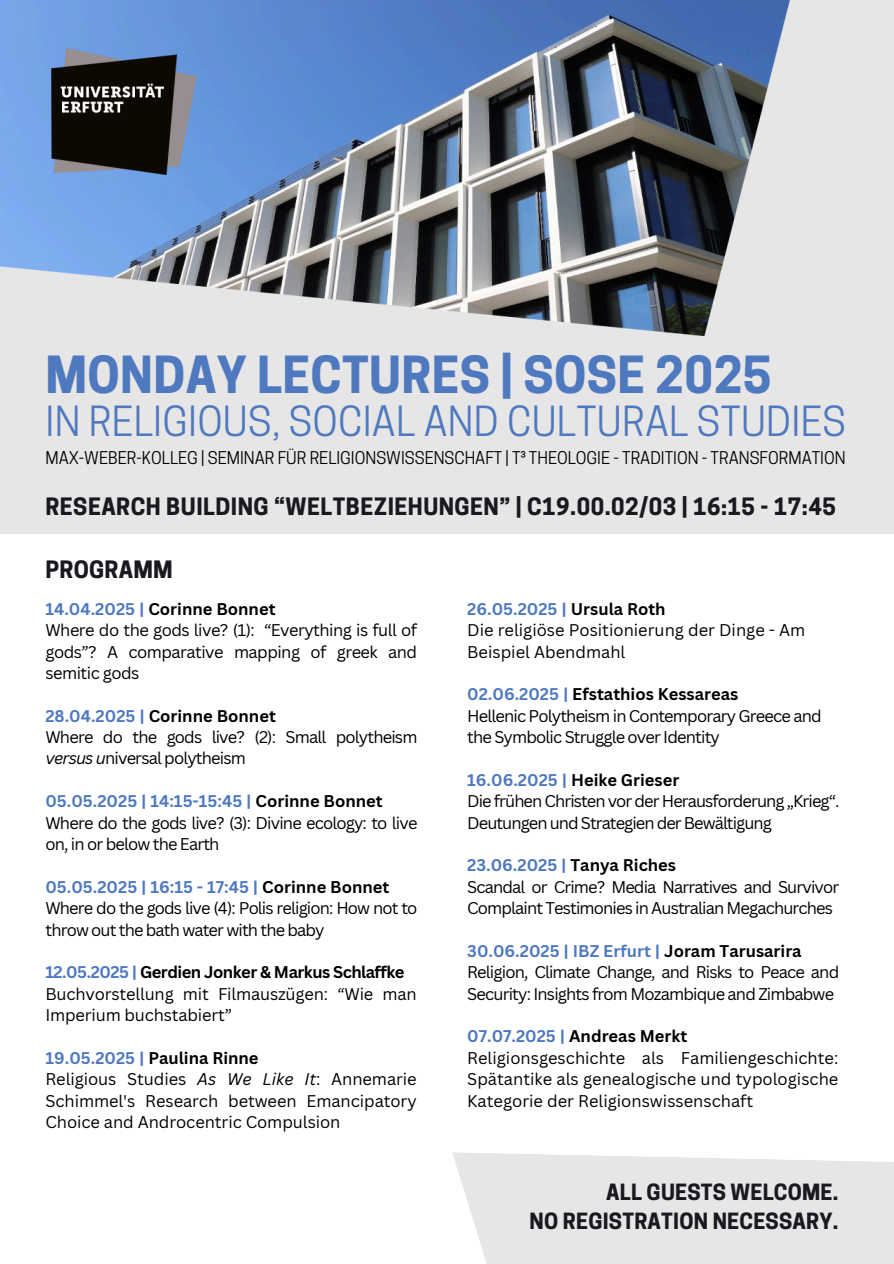
<style>
.page{position:relative;width:894px;height:1264px;background:#fff}
.page>*{position:absolute;margin:0;border:0;box-sizing:border-box;transform-origin:0 0}
.t1{font:700 48px "Cooper Hewitt";letter-spacing:.01em;color:#4f79bf}
.t2{font:39px "Cooper Hewitt";letter-spacing:.01em;color:#4f79bf}
.t3{font:700 22.5px "Cooper Hewitt";letter-spacing:.02em;color:#181a1f}
.t4{font:700 21px/29.2px "Cooper Hewitt";letter-spacing:.01em;color:#181a1f;text-align:right}
.t5{font:16.5px/21.3px "Canva Sans";letter-spacing:-.05em;color:#000}
.t6{font:700 16.5px "Canva Sans";color:#4f79bf}
.t7{font:700 16.5px "Canva Sans";color:#000}
.t8{font:16.5px "Cooper Hewitt";color:#000}
.t9{font:16.5px/21.3px "Canva Sans";letter-spacing:-.01em;color:#000}
.t10{font:16.5px/21.3px "Canva Sans";color:#000}
.t11{font:700 16.5px "Canva Sans";letter-spacing:-.03em;color:#000}
.s1{color:#4f79bf}
.s2{font-style:italic}
.s3{color:#000}
</style>
<div class="page">
<div style="left:0;top:0;width:893px;height:533px;background:#e7e6e6"></div>
<img style="left:0;top:0;width:791px;height:335px">
<img style="left:52px;top:48px;width:145px;height:126px">
<svg style="left:453px;top:1152px;width:440px;height:111px;fill:#e7e6e6"></svg>
<p class="t1" style="left:45px;top:357px;width:727px">MONDAY LECTURES | SOSE 2025</p>
<p class="t2" style="left:45px;top:407px;width:801px">IN RELIGIOUS, SOCIAL AND CULTURAL STUDIES</p>
<p class="t8" style="left:45px;top:452px;width:801px">MAX-WEBER-KOLLEG | SEMINAR FÜR RELIGIONSWISSENSCHAFT | T³ THEOLOGIE - TRADITION - TRANSFORMATION</p>
<p class="t3" style="left:45px;top:498px;width:791px">RESEARCH BUILDING “WELTBEZIEHUNGEN” | C19.00.02/03 | 16:15 - 17:45</p>
<h1 class="t3" style="left:46px;top:561px;width:129px">PROGRAMM</h1>
<h3 class="t7" style="left:45px;top:597px;width:231px"><span class="s1">14.04.2025 |</span> Corinne Bonnet</h3>
<h2 class="t5" style="left:45px;top:619px;width:373px;text-align:justify">Where do the gods live? (1): “Everything is full of gods”? A comparative mapping of greek and semitic gods</h2>
<h2 class="t7" style="left:45px;top:704px;width:232px"><span class="s1">28.04.2025 |</span> Corinne Bonnet</h2>
<p class="t5" style="left:45px;top:726px;width:373px">Where do the gods live? (2): Small polytheism <span class="s2">versus u</span>niversal polytheism</p>
<p class="t6" style="left:45px;top:789px;width:339px">05.05.2025 | 14:15-15:45 | <span class="s3">Corinne Bonnet</span></p>
<p class="t5" style="left:45px;top:811px;width:373px">Where do the gods live? (3): Divine ecology: to live on, in or below the Earth</p>
<p class="t6" style="left:45px;top:875px;width:345px">05.05.2025 | 16:15 - 17:45 | <span class="s3">Corinne Bonnet</span></p>
<p class="t5" style="left:45px;top:897px;width:373px">Where do the gods live (4): Polis religion: How not to throw out the bath water with the baby</p>
<p class="t11" style="left:45px;top:960px;width:360px"><span class="s1">12.05.2025 |</span> Gerdien Jonker &amp; Markus Schlaffke</p>
<p class="t9" style="left:45px;top:982px;width:373px">Buchvorstellung mit Filmauszügen: “Wie man<br>Imperium buchstabiert”</p>
<p class="t7" style="left:45px;top:1046px;width:215px"><span class="s1">19.05.2025 |</span> Paulina Rinne</p>
<p class="t5" style="left:45px;top:1068px;width:372px;text-align:justify">Religious Studies <span class="s2">As We Like It</span>: Annemarie Schimmel's Research between Emancipatory Choice and Androcentric Compulsion</p>
<p class="t6" style="left:467px;top:597px;width:200px">26.05.2025 | <span class="s3">Ursula Roth</span></p>
<p class="t10" style="left:467px;top:619px;width:339px">Die religiöse Positionierung der Dinge - Am<br>Beispiel Abendmahl</p>
<p class="t7" style="left:467px;top:682px;width:272px"><span class="s1">02.06.2025 |</span> Efstathios Kessareas</p>
<p class="t5" style="left:467px;top:704px;width:356px">Hellenic Polytheism in Contemporary Greece and the Symbolic Struggle over Identity</p>
<p class="t7" style="left:467px;top:768px;width:214px"><span class="s1">16.06.2025 |</span> Heike Grieser</p>
<p class="t5" style="left:467px;top:790px;width:373px">Die frühen Christen vor der Herausforderung „Krieg“.<br>Deutungen und Strategien der Bewältigung</p>
<p class="t6" style="left:467px;top:853px;width:210px">23.06.2025 | <span class="s3">Tanya Riches</span></p>
<p class="t5" style="left:467px;top:875px;width:373px">Scandal or Crime? Media Narratives and Survivor<br>Complaint Testimonies in Australian Megachurches</p>
<p class="t6" style="left:467px;top:939px;width:336px">30.06.2025 | IBZ Erfurt | <span class="s3">Joram Tarusarira</span></p>
<p class="t5" style="left:467px;top:961px;width:373px">Religion, Climate Change, and Risks to Peace and<br>Security: Insights from Mozambique and Zimbabwe</p>
<p class="t7" style="left:467px;top:1024px;width:222px"><span class="s1">07.07.2025 |</span> Andreas Merkt</p>
<p class="t5" style="left:467px;top:1046px;width:372px;text-align:justify">Religionsgeschichte als Familiengeschichte:<br>Spätantike als genealogische und typologische Kategorie der Religionswissenschaft</p>
<p class="t4" style="left:529px;top:1179px;width:310px">ALL GUESTS WELCOME.<br>NO REGISTRATION NECESSARY.</p>
</div>
